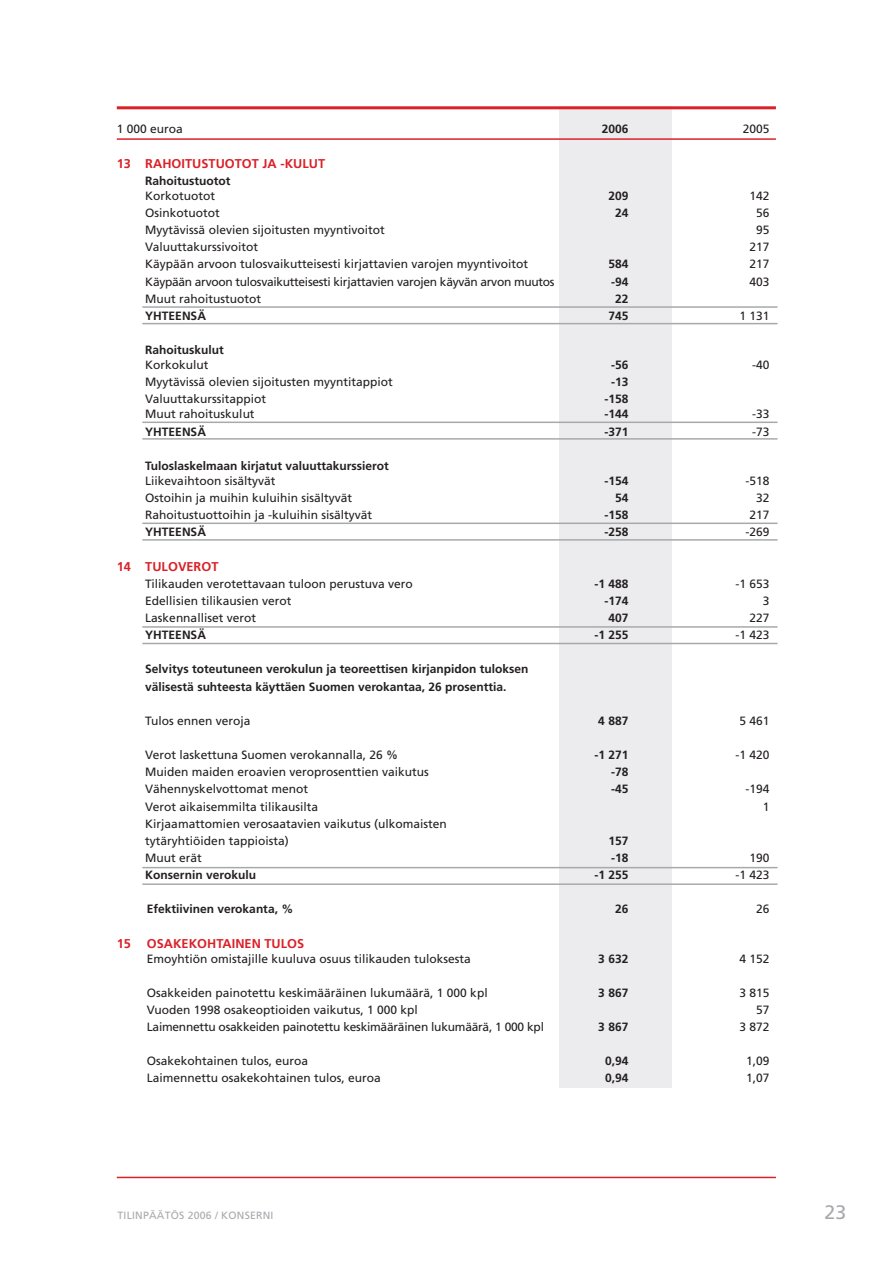
<style>
.page{position:relative;width:893px;height:1263px;background:#fff}
.page>*{position:absolute;margin:0;border:0;box-sizing:border-box;transform-origin:0 0}
.t1{font:19.5px "Frutiger";color:#a8a9ad}
.t2{font:700 12.75px "Frutiger";color:#da2128}
.t3{font:12px/17.1px "Frutiger";color:#231f20}
.t4{font:700 12px/17.1px "Frutiger";color:#231f20}
.t5{font:12px "Frutiger";letter-spacing:-.025em;color:#231f20}
.t6{font:12px "Frutiger";letter-spacing:-.02em;color:#231f20}
.t7{font:10.5px "Frutiger";letter-spacing:.02em;color:#a8a9ad}
</style>
<div class="page">
<hr style="left:117px;top:1177px;width:659px;height:1px;background:#da2128">
<div style="left:559px;top:106px;width:113px;height:982px;background:#ececee"></div>
<hr style="left:117px;top:106px;width:659px;height:3px;background:#da2128">
<hr style="left:117px;top:138px;width:659px;height:2px;background:#da2128">
<hr style="left:142px;top:323px;width:635px;height:1px;background:#a8a9ad">
<hr style="left:142px;top:306px;width:635px;height:2px;background:#a8a9ad">
<hr style="left:142px;top:438px;width:635px;height:2px;background:#a8a9ad">
<hr style="left:142px;top:422px;width:635px;height:1px;background:#a8a9ad">
<hr style="left:142px;top:539px;width:635px;height:2px;background:#a8a9ad">
<hr style="left:142px;top:522px;width:635px;height:2px;background:#a8a9ad">
<hr style="left:142px;top:643px;width:635px;height:1px;background:#a8a9ad">
<hr style="left:142px;top:626px;width:635px;height:2px;background:#a8a9ad">
<hr style="left:142px;top:883px;width:635px;height:2px;background:#a8a9ad">
<hr style="left:142px;top:867px;width:635px;height:1px;background:#a8a9ad">
<p class="t3" style="left:117px;top:120px;width:68px">1 000 euroa</p>
<p class="t4" style="left:602px;top:120px;width:28px">2006</p>
<p class="t3" style="left:743px;top:120px;width:28px">2005</p>
<p class="t2" style="left:117px;top:156px;width:210px">13 RAHOITUSTUOTOT JA -KULUT</p>
<p class="t4" style="left:145px;top:172px;width:87px">Rahoitustuotot</p>
<p class="t3" style="left:145px;top:187px;width:72px">Korkotuotot</p>
<p class="t4" style="left:608px;top:187px;width:22px">209</p>
<p class="t3" style="left:749px;top:187px;width:22px">142</p>
<p class="t3" style="left:145px;top:204px;width:76px">Osinkotuotot</p>
<p class="t4" style="left:615px;top:204px;width:15px">24</p>
<p class="t3" style="left:756px;top:204px;width:15px">56</p>
<p class="t3" style="left:145px;top:222px;width:241px">Myytävissä olevien sijoitusten myyntivoitot</p>
<p class="t3" style="left:756px;top:222px;width:15px">95</p>
<p class="t3" style="left:145px;top:239px;width:114px">Valuuttakurssivoitot</p>
<p class="t3" style="left:749px;top:239px;width:22px">217</p>
<p class="t3" style="left:145px;top:256px;width:384px">Käypään arvoon tulosvaikutteisesti kirjattavien varojen myyntivoitot</p>
<p class="t4" style="left:608px;top:256px;width:22px">584</p>
<p class="t3" style="left:749px;top:256px;width:22px">217</p>
<p class="t5" style="left:145px;top:274px;width:411px">Käypään arvoon tulosvaikutteisesti kirjattavien varojen käyvän arvon muutos</p>
<p class="t4" style="left:611px;top:273px;width:19px">-94</p>
<p class="t3" style="left:749px;top:273px;width:22px">403</p>
<p class="t3" style="left:145px;top:290px;width:118px">Muut rahoitustuotot</p>
<p class="t4" style="left:615px;top:290px;width:15px">22</p>
<p class="t4" style="left:145px;top:307px;width:62px">YHTEENSÄ</p>
<p class="t4" style="left:608px;top:307px;width:22px">745</p>
<p class="t3" style="left:739px;top:307px;width:32px">1 131</p>
<p class="t4" style="left:145px;top:341px;width:80px">Rahoituskulut</p>
<p class="t3" style="left:145px;top:356px;width:65px">Korkokulut</p>
<p class="t4" style="left:611px;top:356px;width:19px">-56</p>
<p class="t3" style="left:752px;top:356px;width:19px">-40</p>
<p class="t3" style="left:145px;top:374px;width:249px">Myytävissä olevien sijoitusten myyntitappiot</p>
<p class="t4" style="left:611px;top:373px;width:19px">-13</p>
<p class="t3" style="left:145px;top:391px;width:122px">Valuuttakurssitappiot</p>
<p class="t4" style="left:604px;top:391px;width:26px">-158</p>
<p class="t3" style="left:145px;top:406px;width:111px">Muut rahoituskulut</p>
<p class="t4" style="left:604px;top:406px;width:26px">-144</p>
<p class="t3" style="left:752px;top:406px;width:19px">-33</p>
<p class="t4" style="left:145px;top:423px;width:62px">YHTEENSÄ</p>
<p class="t4" style="left:604px;top:423px;width:26px">-371</p>
<p class="t3" style="left:752px;top:423px;width:19px">-73</p>
<p class="t4" style="left:145px;top:457px;width:245px">Tuloslaskelmaan kirjatut valuuttakurssierot</p>
<p class="t3" style="left:145px;top:472px;width:132px">Liikevaihtoon sisältyvät</p>
<p class="t4" style="left:604px;top:472px;width:26px">-154</p>
<p class="t3" style="left:745px;top:472px;width:26px">-518</p>
<p class="t3" style="left:145px;top:489px;width:208px">Ostoihin ja muihin kuluihin sisältyvät</p>
<p class="t4" style="left:615px;top:489px;width:15px">54</p>
<p class="t3" style="left:756px;top:489px;width:15px">32</p>
<p class="t3" style="left:145px;top:506px;width:228px">Rahoitustuottoihin ja -kuluihin sisältyvät</p>
<p class="t4" style="left:604px;top:506px;width:26px">-158</p>
<p class="t3" style="left:749px;top:506px;width:22px">217</p>
<p class="t4" style="left:145px;top:523px;width:62px">YHTEENSÄ</p>
<p class="t4" style="left:604px;top:523px;width:26px">-258</p>
<p class="t3" style="left:745px;top:523px;width:26px">-269</p>
<p class="t2" style="left:117px;top:559px;width:103px">14 TULOVEROT</p>
<p class="t3" style="left:145px;top:575px;width:269px">Tilikauden verotettavaan tuloon perustuva vero</p>
<p class="t4" style="left:594px;top:575px;width:36px">-1 488</p>
<p class="t3" style="left:735px;top:575px;width:36px">-1 653</p>
<p class="t3" style="left:145px;top:592px;width:148px">Edellisien tilikausien verot</p>
<p class="t4" style="left:604px;top:592px;width:26px">-174</p>
<p class="t3" style="left:763px;top:592px;width:8px">3</p>
<p class="t3" style="left:145px;top:609px;width:112px">Laskennalliset verot</p>
<p class="t4" style="left:608px;top:609px;width:22px">407</p>
<p class="t3" style="left:749px;top:609px;width:22px">227</p>
<p class="t4" style="left:145px;top:626px;width:62px">YHTEENSÄ</p>
<p class="t4" style="left:594px;top:626px;width:36px">-1 255</p>
<p class="t3" style="left:735px;top:626px;width:36px">-1 423</p>
<p class="t4" style="left:145px;top:661px;width:385px">Selvitys toteutuneen verokulun ja teoreettisen kirjanpidon tuloksen välisestä suhteesta käyttäen Suomen verokantaa, 26 prosenttia.</p>
<p class="t3" style="left:145px;top:712px;width:107px">Tulos ennen veroja</p>
<p class="t4" style="left:598px;top:712px;width:32px">4 887</p>
<p class="t3" style="left:739px;top:712px;width:32px">5 461</p>
<p class="t3" style="left:145px;top:746px;width:254px">Verot laskettuna Suomen verokannalla, 26 %</p>
<p class="t4" style="left:594px;top:746px;width:36px">-1 271</p>
<p class="t3" style="left:735px;top:746px;width:36px">-1 420</p>
<p class="t3" style="left:145px;top:763px;width:285px">Muiden maiden eroavien veroprosenttien vaikutus</p>
<p class="t4" style="left:611px;top:763px;width:19px">-78</p>
<p class="t3" style="left:145px;top:781px;width:164px">Vähennyskelvottomat menot</p>
<p class="t4" style="left:611px;top:780px;width:19px">-45</p>
<p class="t3" style="left:745px;top:781px;width:26px">-194</p>
<p class="t3" style="left:145px;top:798px;width:174px">Verot aikaisemmilta tilikausilta</p>
<p class="t3" style="left:763px;top:798px;width:8px">1</p>
<p class="t3" style="left:145px;top:815px;width:303px">Kirjaamattomien verosaatavien vaikutus (ulkomaisten tytäryhtiöiden tappioista)</p>
<p class="t4" style="left:608px;top:832px;width:22px">157</p>
<p class="t3" style="left:145px;top:849px;width:58px">Muut erät</p>
<p class="t4" style="left:611px;top:849px;width:19px">-18</p>
<p class="t3" style="left:749px;top:849px;width:22px">190</p>
<p class="t4" style="left:145px;top:866px;width:112px">Konsernin verokulu</p>
<p class="t4" style="left:594px;top:866px;width:36px">-1 255</p>
<p class="t3" style="left:735px;top:866px;width:36px">-1 423</p>
<p class="t4" style="left:147px;top:900px;width:148px">Efektiivinen verokanta, %</p>
<p class="t4" style="left:615px;top:900px;width:15px">26</p>
<p class="t3" style="left:756px;top:901px;width:15px">26</p>
<p class="t2" style="left:117px;top:935px;width:189px">15 OSAKEKOHTAINEN TULOS</p>
<p class="t3" style="left:147px;top:950px;width:326px">Emoyhtiön omistajille kuuluva osuus tilikauden tuloksesta</p>
<p class="t4" style="left:598px;top:950px;width:32px">3 632</p>
<p class="t3" style="left:739px;top:950px;width:32px">4 152</p>
<p class="t3" style="left:147px;top:984px;width:342px">Osakkeiden painotettu keskimääräinen lukumäärä, 1 000 kpl</p>
<p class="t4" style="left:598px;top:984px;width:32px">3 867</p>
<p class="t3" style="left:739px;top:984px;width:32px">3 815</p>
<p class="t3" style="left:147px;top:1001px;width:273px">Vuoden 1998 osakeoptioiden vaikutus, 1 000 kpl</p>
<p class="t3" style="left:756px;top:1001px;width:15px">57</p>
<p class="t6" style="left:147px;top:1020px;width:399px">Laimennettu osakkeiden painotettu keskimääräinen lukumäärä, 1 000 kpl</p>
<p class="t4" style="left:598px;top:1018px;width:32px">3 867</p>
<p class="t3" style="left:739px;top:1018px;width:32px">3 872</p>
<p class="t3" style="left:147px;top:1053px;width:163px">Osakekohtainen tulos, euroa</p>
<p class="t4" style="left:605px;top:1052px;width:25px">0,94</p>
<p class="t3" style="left:746px;top:1053px;width:25px">1,09</p>
<p class="t3" style="left:147px;top:1070px;width:236px">Laimennettu osakekohtainen tulos, euroa</p>
<p class="t4" style="left:605px;top:1069px;width:25px">0,94</p>
<p class="t3" style="left:746px;top:1070px;width:25px">1,07</p>
<p class="t7" style="left:118px;top:1209px;width:158px">TILINPÄÄTÖS 2006 / KONSERNI</p>
<h1 class="t1" style="left:824px;top:1201px;width:23px">23</h1>
</div>
